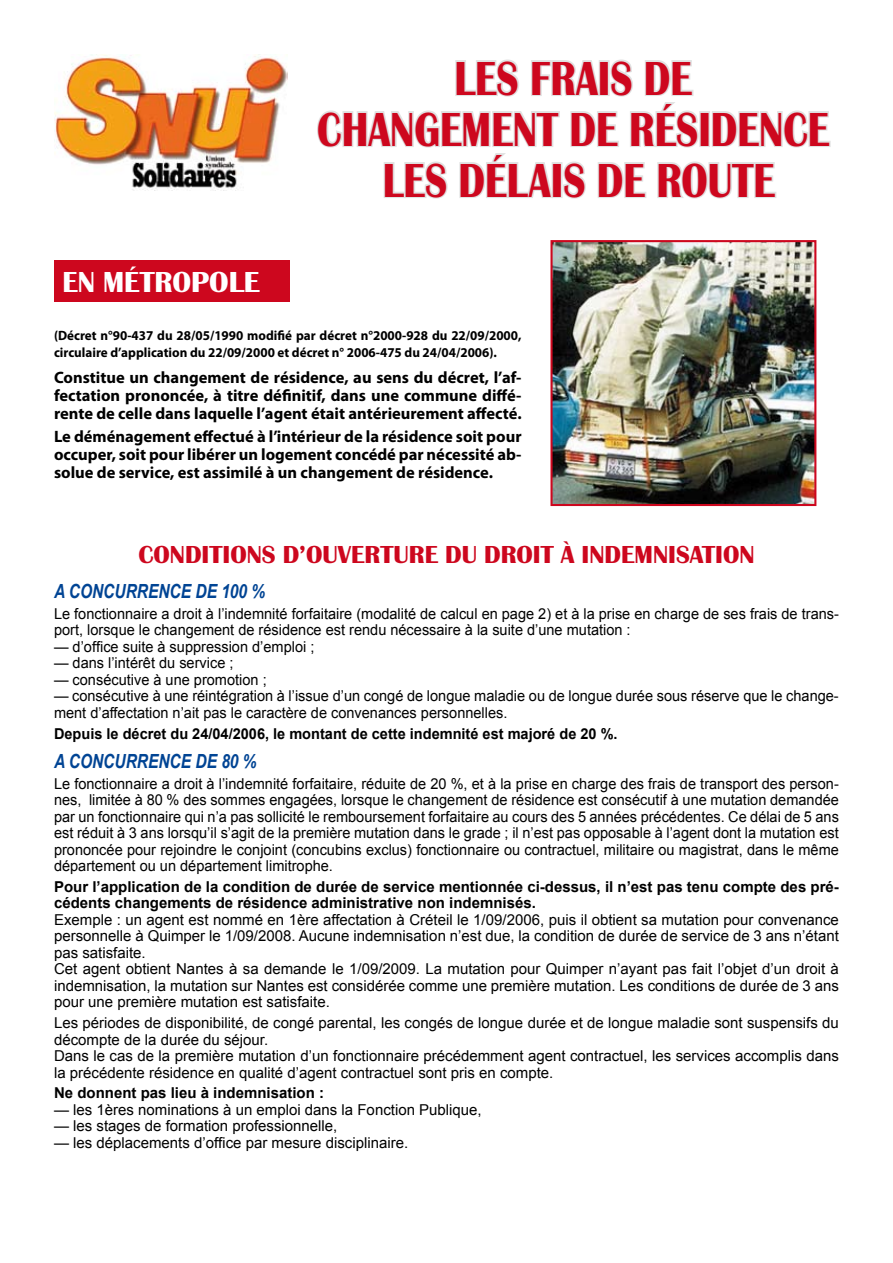
<style>
.page{position:relative;width:893px;height:1263px;background:#fff}
.page>*{position:absolute;margin:0;border:0;box-sizing:border-box;transform-origin:0 0}
.t1{font:700 49.5px/51px "Britannic";color:#cd071e;text-align:center;scale:.82 1}
.t2{font:700 30px "Britannic";color:#fff;scale:.96 1}
.t3{font:700 25.5px "Britannic";color:#cd071e}
.t4{font:italic 700 19.5px "Arial Narrow";color:#004494}
.t5{font:700 16.5px/18px "Myriad Pro";color:#000;text-align:justify}
.t6{font:15px/16.5px "Arial";color:#000}
.t7{font:700 15px/16.5px "Arial";color:#000}
.t8{font:700 13.5px/16.5px "Myriad Pro";color:#000}
</style>
<div class="page">
<svg style="left:317px;top:59px;width:514px;height:140px"></svg>
<img style="left:54px;top:54px;width:234px;height:137px">
<div style="left:54px;top:261px;width:235px;height:41px;background:#cd071e"></div>
<img style="left:553px;top:243px;width:260px;height:260px">
<div style="left:550px;top:240px;width:266px;height:266px;border:2px solid #cd071e"></div>
<h2 class="t2" style="left:63px;top:265px;width:207px">EN MÉTROPOLE</h2>
<h1 class="t1" style="left:317px;top:53px;width:626px">LES FRAIS DE<br>CHANGEMENT DE RÉSIDENCE<br>LES DÉLAIS DE ROUTE</h1>
<p class="t8" style="left:54px;top:327px;width:469px">(Décret n°90-437 du 28/05/1990 modifié par décret n°2000-928 du 22/09/2000, circulaire d’application du 22/09/2000 et décret n° 2006-475 du 24/04/2006).</p>
<p class="t5" style="left:54px;top:368px;width:469px">Constitue un changement de résidence, au sens du décret, l’af&shy;fectation prononcée, à titre définitif, dans une commune diffé&shy;rente de celle dans laquelle l’agent était antérieurement affecté.</p>
<p class="t5" style="left:54px;top:427px;width:469px">Le déménagement effectué à l’intérieur de la résidence soit pour occuper, soit pour libérer un logement concédé par nécessité ab&shy;solue de service, est assimilé à un changement de résidence.</p>
<h3 class="t3" style="left:138px;top:540px;width:618px">CONDITIONS D’OUVERTURE DU DROIT À INDEMNISATION</h3>
<h3 class="t4" style="left:54px;top:576px;width:213px">A CONCURRENCE DE 100 %</h3>
<p class="t6" style="left:54px;top:605px;width:786px">Le fonctionnaire a droit à l’indemnité forfaitaire (modalité de calcul en page 2) et à la prise en charge de ses frais de trans&shy;port, lorsque le changement de résidence est rendu nécessaire à la suite d’une mutation :</p>
<p class="t6" style="left:54px;top:638px;width:262px">— d’office suite à suppression d’emploi ;</p>
<p class="t6" style="left:54px;top:655px;width:181px">— dans l’intérêt du service ;</p>
<p class="t6" style="left:54px;top:671px;width:214px">— consécutive à une promotion ;</p>
<p class="t6" style="left:54px;top:688px;width:786px">— consécutive à une réintégration à l’issue d’un congé de longue maladie ou de longue durée sous réserve que le change&shy;ment d’affectation n’ait pas le caractère de convenances personnelles.</p>
<p class="t7" style="left:54px;top:725px;width:565px">Depuis le décret du 24/04/2006, le montant de cette indemnité est majoré de 20 %.</p>
<h3 class="t4" style="left:54px;top:746px;width:204px">A CONCURRENCE DE 80 %</h3>
<p class="t6" style="left:54px;top:775px;width:786px;text-align:justify">Le fonctionnaire a droit à l’indemnité forfaitaire, réduite de 20 %, et à la prise en charge des frais de transport des person&shy;nes, limitée à 80 % des sommes engagées, lorsque le changement de résidence est consécutif à une mutation demandée par un fonctionnaire qui n’a pas sollicité le remboursement forfaitaire au cours des 5 années précédentes. Ce délai de 5 ans est réduit à 3 ans lorsqu’il s’agit de la première mutation dans le grade ; il n’est pas opposable à l’agent dont la mutation est prononcée pour rejoindre le conjoint (concubins exclus) fonctionnaire ou contractuel, militaire ou magistrat, dans le même département ou un département limitrophe.</p>
<p class="t7" style="left:54px;top:879px;width:786px">Pour l’application de la condition de durée de service mentionnée ci-dessus, il n’est pas tenu compte des pré&shy;cédents changements de résidence administrative non indemnisés.</p>
<p class="t6" style="left:54px;top:911px;width:786px">Exemple : un agent est nommé en 1ère affectation à Créteil le 1/09/2006, puis il obtient sa mutation pour convenance personnelle à Quimper le 1/09/2008. Aucune indemnisation n’est due, la condition de durée de service de 3 ans n’étant pas satisfaite.<br>Cet agent obtient Nantes à sa demande le 1/09/2009. La mutation pour Quimper n’ayant pas fait l’objet d’un droit à indemnisation, la mutation sur Nantes est considérée comme une première mutation. Les conditions de durée de 3 ans pour une première mutation est satisfaite.</p>
<p class="t6" style="left:54px;top:1015px;width:786px">Les périodes de disponibilité, de congé parental, les congés de longue durée et de longue maladie sont suspensifs du décompte de la durée du séjour.<br>Dans le cas de la première mutation d’un fonctionnaire précédemment agent contractuel, les services accomplis dans la précédente résidence en qualité d’agent contractuel sont pris en compte.</p>
<p class="t7" style="left:54px;top:1085px;width:272px">Ne donnent pas lieu à indemnisation :</p>
<p class="t6" style="left:54px;top:1101px;width:429px">— les 1ères nominations à un emploi dans la Fonction Publique,</p>
<p class="t6" style="left:54px;top:1118px;width:285px">— les stages de formation professionnelle,</p>
<p class="t6" style="left:54px;top:1134px;width:356px">— les déplacements d’office par mesure disciplinaire.</p>
</div>
